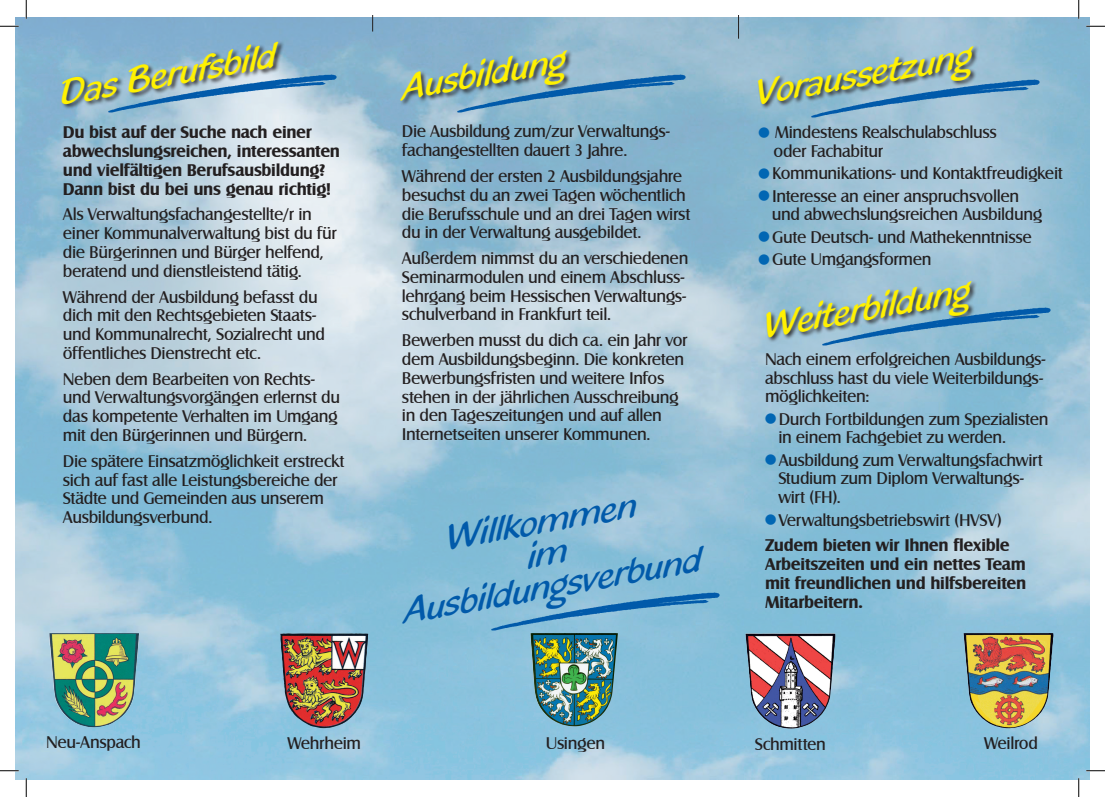
<style>
.page{position:relative;width:1105px;height:797px;background:#fff}
.page>*{position:absolute;margin:0;border:0;box-sizing:border-box;transform-origin:0 0}
.t1{font:37.5px "Blacklight D";color:#fff101}
.t2{font:37.5px "Blacklight D";color:#015aaa}
.t3{font:17.5px/18.8px "Castle T";letter-spacing:-.025em;color:#231f20}
.t4{font:700 17.5px/18.8px "Castle T";letter-spacing:-.02em;color:#231f20}
.s1{color:#0166b3}
</style>
<div class="page">
<img style="left:16px;top:17px;width:1073px;height:762px">
<div style="left:400px;top:50px;width:173px;height:57px;background:#231f20;opacity:.85"></div>
<div style="left:757px;top:45px;width:223px;height:65px;background:#231f20;opacity:.85"></div>
<div style="left:765px;top:280px;width:213px;height:63px;background:#231f20;opacity:.85"></div>
<div style="left:61px;top:41px;width:223px;height:69px;background:#231f20;opacity:.85"></div>
<img style="left:105px;top:69px;width:242px;height:51px">
<img style="left:455px;top:69px;width:241px;height:51px">
<img style="left:808px;top:74px;width:241px;height:51px">
<img style="left:820px;top:303px;width:241px;height:50px">
<img style="left:49px;top:633px;width:90px;height:95px">
<img style="left:280px;top:633px;width:88px;height:95px">
<img style="left:530px;top:638px;width:88px;height:88px">
<img style="left:745px;top:633px;width:90px;height:95px">
<img style="left:963px;top:633px;width:90px;height:95px">
<img style="left:489px;top:587px;width:241px;height:51px">
<svg style="left:372px;top:16px;width:1px;height:16px"></svg>
<svg style="left:738px;top:16px;width:1px;height:23px"></svg>
<svg style="left:0;top:25px;width:19px;height:2px"></svg>
<svg style="left:1086px;top:25px;width:19px;height:2px"></svg>
<svg style="left:0;top:770px;width:19px;height:1px"></svg>
<svg style="left:1086px;top:770px;width:19px;height:1px"></svg>
<svg style="left:25px;top:0;width:2px;height:19px"></svg>
<svg style="left:25px;top:778px;width:2px;height:19px"></svg>
<svg style="left:1078px;top:0;width:1px;height:19px"></svg>
<svg style="left:1078px;top:778px;width:1px;height:19px"></svg>
<svg style="left:524px;top:540px;width:45px;height:29px"></svg>
<p class="t1" style="left:56px;top:70px;width:221px;rotate:-10deg">Das Berufsbild</p>
<p class="t4" style="left:63px;top:123px;width:279px">Du bist auf der Suche nach einer abwechslungsreichen, interessanten und vielfältigen Berufsausbildung?<br>Dann bist du bei uns genau richtig!</p>
<p class="t3" style="left:63px;top:205px;width:251px">Als Verwaltungsfachangestellte/r in</p>
<p class="t3" style="left:63px;top:224px;width:276px">einer Kommunalverwaltung bist du für die Bürgerinnen und Bürger helfend, beratend und dienstleistend tätig.</p>
<p class="t3" style="left:63px;top:287px;width:256px">Während der Ausbildung befasst du</p>
<p class="t3" style="left:63px;top:306px;width:255px">dich mit den Rechtsgebieten Staats-</p>
<p class="t3" style="left:63px;top:325px;width:264px">und Kommunalrecht, Sozialrecht und öffentliches Dienstrecht etc.</p>
<p class="t3" style="left:63px;top:370px;width:254px">Neben dem Bearbeiten von Rechts-</p>
<p class="t3" style="left:63px;top:388px;width:279px">und Verwaltungsvorgängen erlernst du das kompetente Verhalten im Umgang mit den Bürgerinnen und Bürgern.</p>
<p class="t3" style="left:63px;top:452px;width:283px">Die spätere Einsatzmöglichkeit erstreckt</p>
<p class="t3" style="left:63px;top:470px;width:276px">sich auf fast alle Leistungsbereiche der</p>
<p class="t3" style="left:63px;top:489px;width:262px">Städte und Gemeinden aus unserem<br>Ausbildungsverbund.</p>
<p class="t1" style="left:399px;top:65px;width:167px;rotate:-10deg">Ausbildung</p>
<p class="t1" style="left:752px;top:70px;width:221px;rotate:-10deg">Voraussetzung</p>
<p class="t3" style="left:402px;top:122px;width:269px">Die Ausbildung zum/zur Verwaltungs-</p>
<p class="t3" style="left:402px;top:141px;width:227px">fachangestellten dauert 3 Jahre.</p>
<p class="t3" style="left:402px;top:167px;width:282px">Während der ersten 2 Ausbildungsjahre</p>
<p class="t3" style="left:402px;top:186px;width:290px">besuchst du an zwei Tagen wöchentlich die Berufsschule und an drei Tagen wirst du in der Verwaltung ausgebildet.</p>
<p class="t3" style="left:402px;top:249px;width:288px">Außerdem nimmst du an verschiedenen<br>Seminarmodulen und einem Abschluss-</p>
<p class="t3" style="left:402px;top:287px;width:286px">lehrgang beim Hessischen Verwaltungs&shy;schulverband in Frankfurt teil.</p>
<p class="t3" style="left:402px;top:331px;width:287px">Bewerben musst du dich ca. ein Jahr vor</p>
<p class="t3" style="left:402px;top:350px;width:284px">dem Ausbildungsbeginn. Die konkreten</p>
<p class="t3" style="left:402px;top:369px;width:264px">Bewerbungsfristen und weitere Infos</p>
<p class="t3" style="left:402px;top:387px;width:278px">stehen in der jährlichen Ausschreibung</p>
<p class="t3" style="left:402px;top:406px;width:262px">in den Tageszeitungen und auf allen</p>
<p class="t3" style="left:402px;top:425px;width:250px">Internetseiten unserer Kommunen.</p>
<p class="t2" style="left:443px;top:515px;width:195px;rotate:-10deg">Willkommen</p>
<p class="t2" style="left:401px;top:588px;width:303px;rotate:-10deg">Ausbildungsverbund</p>
<p class="t3" style="left:758px;top:123px;width:240px"><span class="s1">●</span> Mindestens Realschulabschluss</p>
<p class="t3" style="left:773px;top:142px;width:111px">oder Fachabitur</p>
<p class="t3" style="left:758px;top:164px;width:306px"><span class="s1">●</span> Kommunikations- und Kontaktfreudigkeit</p>
<p class="t3" style="left:758px;top:187px;width:262px"><span class="s1">●</span> Interesse an einer anspruchsvollen</p>
<p class="t3" style="left:772px;top:205px;width:272px">und abwechslungsreichen Ausbildung</p>
<p class="t3" style="left:758px;top:228px;width:275px"><span class="s1">●</span> Gute Deutsch- und Mathekenntnisse</p>
<p class="t3" style="left:758px;top:250px;width:174px"><span class="s1">●</span> Gute Umgangsformen</p>
<p class="t1" style="left:760px;top:303px;width:211px;rotate:-10deg">Weiterbildung</p>
<p class="t3" style="left:765px;top:350px;width:282px">Nach einem erfolgreichen Ausbildungs-</p>
<p class="t3" style="left:765px;top:368px;width:279px">abschluss hast du viele Weiterbildungs&shy;möglichkeiten:</p>
<p class="t3" style="left:765px;top:410px;width:285px"><span class="s1">●</span> Durch Fortbildungen zum Spezialisten</p>
<p class="t3" style="left:778px;top:428px;width:230px">in einem Fachgebiet zu werden.</p>
<p class="t3" style="left:765px;top:451px;width:279px"><span class="s1">●</span> Ausbildung zum Verwaltungsfachwirt</p>
<p class="t3" style="left:778px;top:469px;width:247px">Studium zum Diplom Verwaltungs-</p>
<p class="t3" style="left:778px;top:488px;width:64px">wirt (FH).</p>
<p class="t3" style="left:765px;top:510px;width:238px"><span class="s1">●</span> Verwaltungsbetriebswirt (HVSV)</p>
<p class="t4" style="left:765px;top:536px;width:246px">Zudem bieten wir Ihnen flexible</p>
<p class="t4" style="left:765px;top:555px;width:262px">Arbeitszeiten und ein nettes Team</p>
<p class="t4" style="left:765px;top:574px;width:263px">mit freundlichen und hilfsbereiten</p>
<p class="t4" style="left:765px;top:592px;width:100px">Mitarbeitern.</p>
<p class="t3" style="left:46px;top:732px;width:96px">Neu-Anspach</p>
<p class="t3" style="left:287px;top:734px;width:75px">Wehrheim</p>
<p class="t3" style="left:546px;top:734px;width:61px">Usingen</p>
<p class="t3" style="left:755px;top:734px;width:73px">Schmitten</p>
<p class="t3" style="left:984px;top:734px;width:55px">Weilrod</p>
</div>
